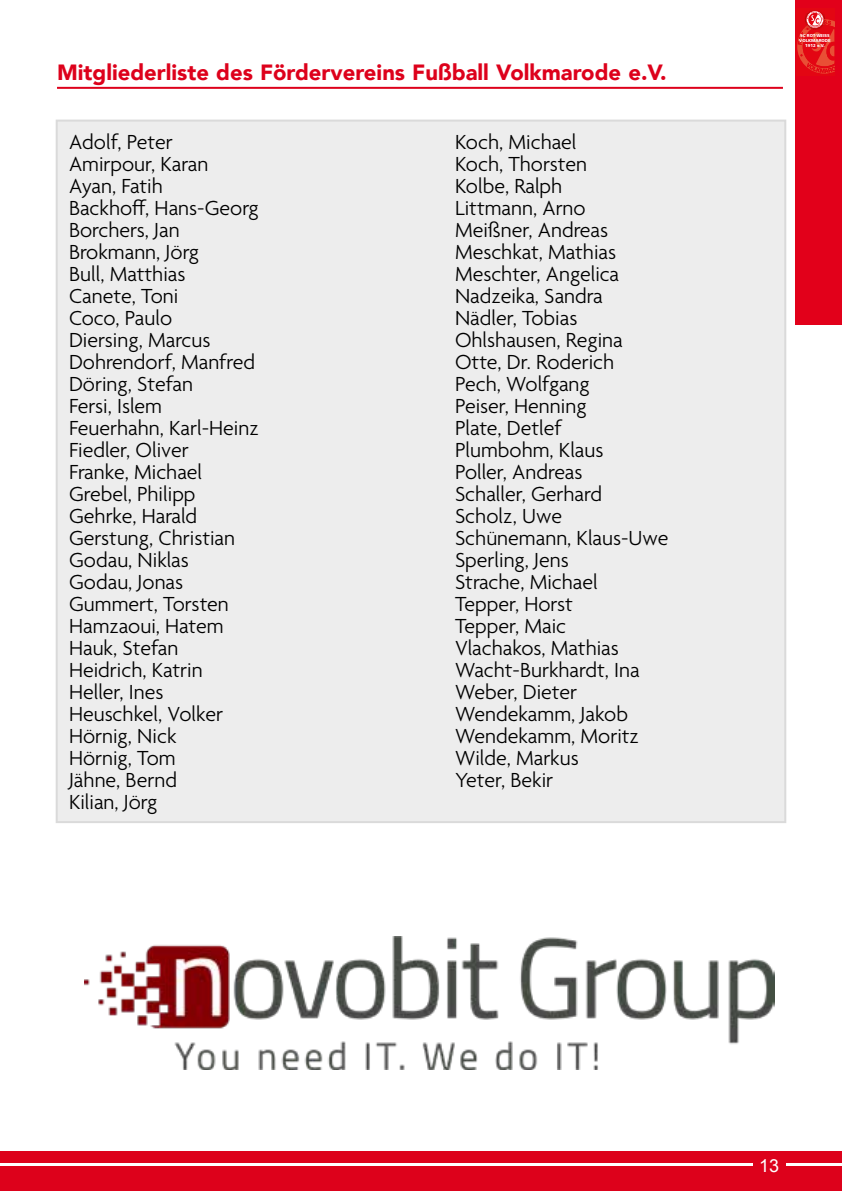
<style>
.page{position:relative;width:842px;height:1191px;background:#fff}
.page>*{position:absolute;margin:0;border:0;box-sizing:border-box;transform-origin:0 0}
.t1{font:300 22px/22px "Agenda";color:#000}
.t2{font:900 22px "Avenir";color:#dd011b}
.t3{font:18px "Arial";color:#fff}
.t4{font:900 4.2px/5.2px "Frutiger LT Pro";color:#fff;text-align:center}
</style>
<div class="page">
<div style="left:795px;top:0;width:47px;height:324px;background:#e2001a"></div>
<svg style="left:797px;top:10px;width:38px;height:64px"></svg>
<div style="left:0;top:1151px;width:842px;height:40px;background:#dd011b"></div>
<hr style="left:0;top:1163px;width:842px;height:2px;background:#fff">
<div style="left:753px;top:1157px;width:32px;height:16px;background:#dd011b"></div>
<hr style="left:57px;top:87px;width:726px;height:2px;background:#dd011b">
<div style="left:57px;top:121px;width:728px;height:701px;background:#ededed"></div>
<img style="left:85px;top:936px;width:689px;height:133px">
<p class="t2" style="left:57px;top:53px;width:611px">Mitgliederliste des Fördervereins Fußball Volkmarode e.V.</p>
<p class="t1" style="left:69px;top:132px;width:191px">Adolf, Peter<br>Amirpour, Karan<br>Ayan, Fatih<br>Backhoff, Hans-Georg<br>Borchers, Jan<br>Brokmann, Jörg<br>Bull, Matthias<br>Canete, Toni<br>Coco, Paulo<br>Diersing, Marcus<br>Dohrendorf, Manfred<br>Döring, Stefan<br>Fersi, Islem<br>Feuerhahn, Karl-Heinz<br>Fiedler, Oliver<br>Franke, Michael<br>Grebel, Philipp<br>Gehrke, Harald<br>Gerstung, Christian<br>Godau, Niklas<br>Godau, Jonas<br>Gummert, Torsten<br>Hamzaoui, Hatem<br>Hauk, Stefan<br>Heidrich, Katrin<br>Heller, Ines<br>Heuschkel, Volker<br>Hörnig, Nick<br>Hörnig, Tom<br>Jähne, Bernd<br>Kilian, Jörg</p>
<p class="t1" style="left:455px;top:132px;width:215px">Koch, Michael<br>Koch, Thorsten<br>Kolbe, Ralph<br>Littmann, Arno<br>Meißner, Andreas<br>Meschkat, Mathias<br>Meschter, Angelica<br>Nadzeika, Sandra<br>Nädler, Tobias<br>Ohlshausen, Regina<br>Otte, Dr. Roderich<br>Pech, Wolfgang<br>Peiser, Henning<br>Plate, Detlef<br>Plumbohm, Klaus<br>Poller, Andreas<br>Schaller, Gerhard<br>Scholz, Uwe<br>Schünemann, Klaus-Uwe<br>Sperling, Jens<br>Strache, Michael<br>Tepper, Horst<br>Tepper, Maic<br>Vlachakos, Mathias<br>Wacht-Burkhardt, Ina<br>Weber, Dieter<br>Wendekamm, Jakob<br>Wendekamm, Moritz<br>Wilde, Markus<br>Yeter, Bekir</p>
<p class="t4" style="left:799px;top:33px;width:33px">SC ROT-WEISS<br>VOLKMARODE<br>1912 e.V.</p>
<p class="t3" style="left:759px;top:1154px;width:22px">13</p>
</div>
